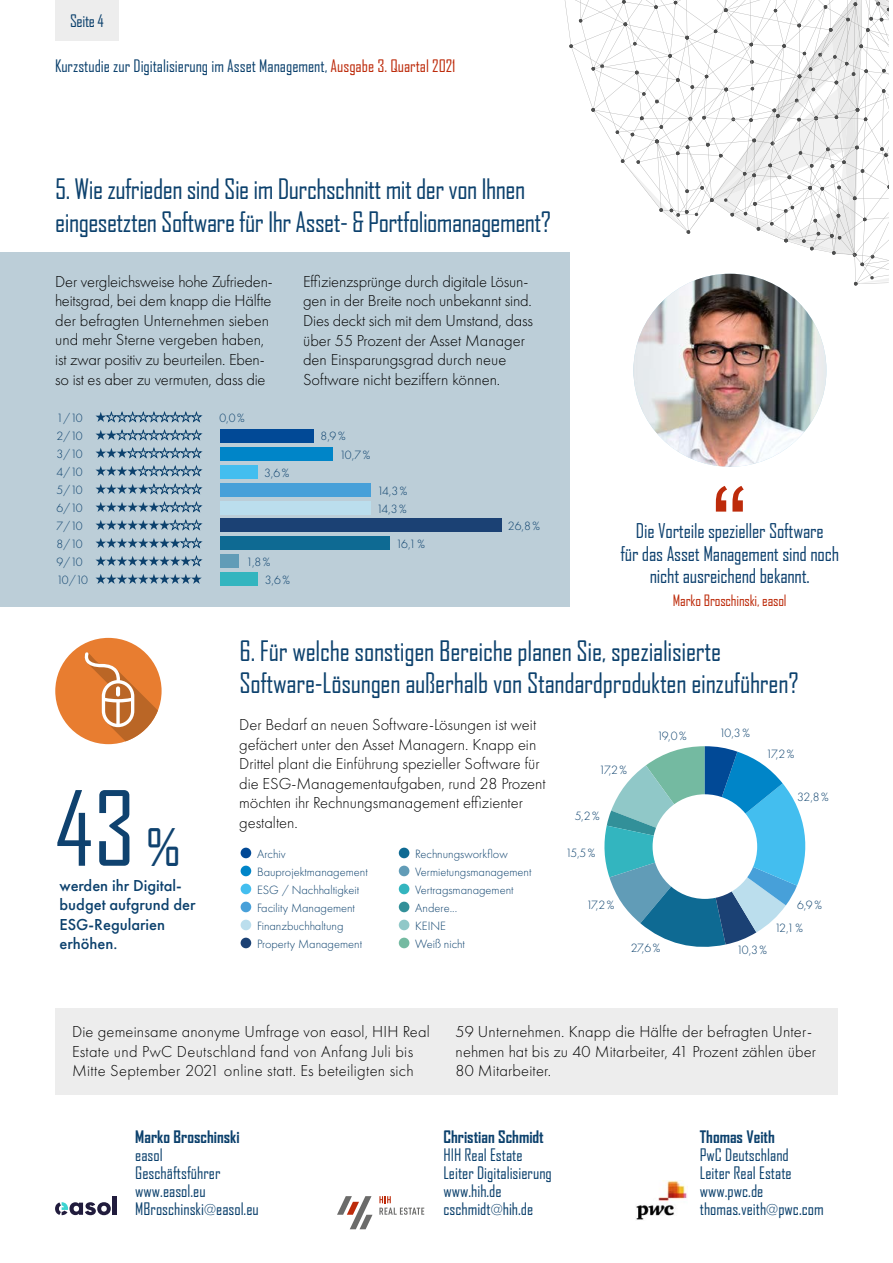
<style>
.page{position:relative;width:893px;height:1263px;background:#fff}
.page>*{position:absolute;margin:0;border:0;box-sizing:border-box;transform-origin:0 0}
.t1{font:99px "Agency FB";color:#0f426f}
.t2{font:27px/32.4px "Agency FB";letter-spacing:-.01em;color:#0c416d}
.t3{font:19.5px/22.5px "Agency FB";letter-spacing:-.01em;color:#0f426f;text-align:center}
.t4{font:300 16.5px/19.5px "Futura PT";color:#000}
.t5{font:16.5px/18px "Agency FB";color:#0c416d}
.t6{font:300 16.5px/19.5px "Futura PT";letter-spacing:.02em;color:#000}
.t7{font:500 16.5px/19.5px "Futura PT";color:#0c416d}
.t8{font:700 16.5px "Agency FB";color:#0c416d}
.t9{font:15px "Agency FB";letter-spacing:-.01em;color:#bd2b0b}
.t10{font:300 12.45px/18px "Futura PT";color:#0c416d}
.t11{font:300 12.45px/18px "Futura PT";letter-spacing:-.11em;color:#0c416d}
.s1{color:#bd2b0b}
.s2{font-size:49.5px}
.s3{font-family:"Futura PT";font-weight:300}
</style>
<div class="page">
<div style="left:0;top:252px;width:570px;height:355px;background:#bcced8"></div>
<svg style="left:716px;top:486px;width:28px;height:26px"></svg>
<img style="left:633px;top:274px;width:193px;height:193px;border-radius:97px">
<svg style="left:337px;top:1196px;width:35px;height:33px"></svg>
<svg style="left:379px;top:1196px;width:45px;height:19px"></svg>
<img style="left:636px;top:1180px;width:51px;height:40px">
<hr style="left:113px;top:1196px;width:4px;height:19px;background:#211c3d">
<svg style="left:55px;top:1202px;width:56px;height:13px"></svg>
<div style="left:55px;top:1008px;width:783px;height:86px;background:#ededed"></div>
<div style="left:55px;top:0;width:64px;height:41px;background:#ededed"></div>
<svg style="left:95px;top:411px;width:107px;height:11px"></svg>
<svg style="left:95px;top:429px;width:107px;height:11px"></svg>
<svg style="left:95px;top:447px;width:107px;height:11px"></svg>
<svg style="left:95px;top:465px;width:107px;height:11px"></svg>
<svg style="left:95px;top:483px;width:107px;height:11px"></svg>
<svg style="left:95px;top:501px;width:107px;height:11px"></svg>
<svg style="left:95px;top:519px;width:107px;height:11px"></svg>
<svg style="left:95px;top:537px;width:107px;height:11px"></svg>
<svg style="left:95px;top:555px;width:107px;height:11px"></svg>
<svg style="left:95px;top:574px;width:107px;height:10px"></svg>
<div style="left:220px;top:572px;width:38px;height:14px;background:#33b5bf"></div>
<div style="left:220px;top:554px;width:19px;height:14px;background:#619cb7"></div>
<div style="left:220px;top:536px;width:169px;height:14px;background:#0e6a93"></div>
<div style="left:220px;top:518px;width:282px;height:14px;background:#1b4174"></div>
<div style="left:220px;top:501px;width:151px;height:13px;background:#bbdeed"></div>
<div style="left:220px;top:483px;width:151px;height:14px;background:#47a0d9"></div>
<div style="left:220px;top:465px;width:38px;height:14px;background:#43beef"></div>
<div style="left:220px;top:447px;width:113px;height:14px;background:#0085c8"></div>
<div style="left:220px;top:429px;width:94px;height:14px;background:#014996"></div>
<div style="left:241px;top:848px;width:10px;height:10px;background:#014996;border-radius:50%"></div>
<div style="left:241px;top:866px;width:10px;height:10px;background:#0085c8;border-radius:50%"></div>
<div style="left:241px;top:884px;width:10px;height:10px;background:#43beef;border-radius:50%"></div>
<div style="left:241px;top:902px;width:10px;height:10px;background:#47a0d9;border-radius:50%"></div>
<div style="left:241px;top:920px;width:10px;height:10px;background:#bbdeed;border-radius:50%"></div>
<div style="left:241px;top:938px;width:10px;height:10px;background:#1b4174;border-radius:50%"></div>
<div style="left:399px;top:848px;width:10px;height:10px;background:#0e6a93;border-radius:50%"></div>
<div style="left:399px;top:866px;width:10px;height:10px;background:#619cb7;border-radius:50%"></div>
<div style="left:399px;top:884px;width:10px;height:10px;background:#33b5bf;border-radius:50%"></div>
<div style="left:399px;top:902px;width:10px;height:10px;background:#329099;border-radius:50%"></div>
<div style="left:399px;top:920px;width:10px;height:10px;background:#90c8c8;border-radius:50%"></div>
<div style="left:399px;top:938px;width:10px;height:10px;background:#74baa1;border-radius:50%"></div>
<svg style="left:604px;top:746px;width:202px;height:201px"></svg>
<div style="left:653px;top:794px;width:104px;height:105px;background:#fff;border-radius:50%"></div>
<div style="left:55px;top:638px;width:107px;height:106px;background:#e87d30;border-radius:50%"></div>
<svg style="left:84px;top:652px;width:74px;height:89px"></svg>
<hr style="left:116px;top:686px;width:4px;height:10px;background:#fff;border-radius:2px">
<svg style="left:569px;top:44px;width:4px;height:4px"></svg>
<svg style="left:580px;top:0;width:35px;height:148px"></svg>
<svg style="left:579px;top:19px;width:4px;height:4px"></svg>
<svg style="left:591px;top:64px;width:13px;height:7px"></svg>
<svg style="left:615px;top:0;width:274px;height:286px"></svg>
<p class="t5" style="left:70px;top:12px;width:35px">Seite 4</p>
<p class="t5" style="left:55px;top:57px;width:402px">Kurzstudie zur Digitalisierung im Asset Management, <span class="s1">Ausgabe 3. Quartal 2021</span></p>
<h2 class="t2" style="left:55px;top:172px;width:497px">5. Wie zufrieden sind Sie im Durchschnitt mit der von Ihnen eingesetzten Software für Ihr Asset- &amp; Portfoliomanagement?</h2>
<p class="t4" style="left:55px;top:272px;width:219px">Der vergleichsweise hohe Zufrieden&shy;heitsgrad, bei dem knapp die Hälfte der befragten Unternehmen sieben und mehr Sterne vergeben haben, ist zwar positiv zu beurteilen. Eben&shy;so ist es aber zu vermuten, dass die</p>
<p class="t4" style="left:303px;top:272px;width:231px">Effizienzsprünge durch digitale Lösun&shy;gen in der Breite noch unbekannt sind.<br>Dies deckt sich mit dem Umstand, dass über 55 Prozent der Asset Manager den Einsparungsgrad durch neue Software nicht beziffern können.</p>
<p class="t11" style="left:56px;top:409px;width:33px">1/10<br>2/10<br>3/10<br>4/10<br>5/10<br>6/10<br>7/10<br>8/10<br>9/10<br>10/10</p>
<p class="t10" style="left:219px;top:409px;width:27px">0,0%</p>
<p class="t10" style="left:264px;top:464px;width:27px">3,6%</p>
<p class="t10" style="left:246px;top:553px;width:26px">1,8%</p>
<p class="t10" style="left:265px;top:571px;width:27px">3,6%</p>
<p class="t10" style="left:321px;top:427px;width:26px">8,9%</p>
<p class="t10" style="left:339px;top:446px;width:32px">10,7%</p>
<p class="t10" style="left:377px;top:482px;width:32px">14,3%</p>
<p class="t10" style="left:376px;top:500px;width:32px">14,3%</p>
<p class="t10" style="left:396px;top:535px;width:31px">16,1 %</p>
<p class="t10" style="left:508px;top:517px;width:34px">26,8%</p>
<p class="t3" style="left:620px;top:519px;width:220px">Die Vorteile spezieller Software<br>für das Asset Management sind noch nicht ausreichend bekannt.</p>
<p class="t9" style="left:673px;top:591px;width:115px">Marko Broschinski, easol</p>
<h1 class="t1" style="left:55px;top:768px;width:127px">43 <span class="s2">%</span></h1>
<p class="t7" style="left:60px;top:875px;width:138px">werden ihr Digital&shy;budget aufgrund der<br>ESG-Regularien erhöhen.</p>
<h2 class="t2" style="left:239px;top:634px;width:561px">6. Für welche sonstigen Bereiche planen Sie, spezialisierte<br>Software-Lösungen außerhalb von Standardprodukten einzuführen?</h2>
<p class="t4" style="left:239px;top:715px;width:308px">Der Bedarf an neuen Software-Lösungen ist weit gefächert unter den Asset Managern. Knapp ein Drittel plant die Einführung spezieller Software für die ESG-Managementaufgaben, rund 28 Prozent möchten ihr Rechnungsmanagement effizienter gestalten.</p>
<p class="t10" style="left:257px;top:845px;width:112px">Archiv<br>Bauprojektmanagement<br>ESG / Nachhaltigkeit<br>Facility Management<br>Finanzbuchhaltung<br>Property Management</p>
<p class="t10" style="left:415px;top:845px;width:118px">Rechnungsworkflow<br>Vermietungsmanagement<br>Vertragsmanagement<br>Andere...<br>KEINE<br>Weiß nicht</p>
<p class="t10" style="left:599px;top:761px;width:30px">17,2 %</p>
<p class="t10" style="left:575px;top:807px;width:27px">5,2%</p>
<p class="t10" style="left:565px;top:844px;width:31px">15,5%</p>
<p class="t10" style="left:586px;top:896px;width:30px">17,2 %</p>
<p class="t10" style="left:657px;top:727px;width:31px">19,0%</p>
<p class="t10" style="left:719px;top:724px;width:32px">10,3%</p>
<p class="t10" style="left:766px;top:745px;width:30px">17,2 %</p>
<p class="t10" style="left:797px;top:788px;width:33px">32,8%</p>
<p class="t10" style="left:774px;top:894px;width:49px;line-height:22.4px;text-indent:23px">6,9%<br>12,1 %</p>
<p class="t10" style="left:631px;top:939px;width:31px">27,6%</p>
<p class="t10" style="left:736px;top:941px;width:32px">10,3%</p>
<p class="t6" style="left:72px;top:1022px;width:359px">Die gemeinsame anonyme Umfrage von easol, HIH Real<br>Estate und PwC Deutschland fand von Anfang Juli bis<br>Mitte September 2021 online statt. Es beteiligten sich</p>
<p class="t4" style="left:455px;top:1022px;width:362px">59 Unternehmen. Knapp die Hälfte der befragten Unter&shy;nehmen hat bis zu 40 Mitarbeiter, 41 Prozent zählen über<br>80 Mitarbeiter.</p>
<p class="t8" style="left:135px;top:1126px;width:106px">Marko Broschinski</p>
<p class="t5" style="left:135px;top:1145px;width:125px">easol<br>Geschäftsführer www.easol.eu<br>MBroschinski<span class="s3">@</span>easol.eu</p>
<p class="t8" style="left:443px;top:1126px;width:102px">Christian Schmidt</p>
<p class="t5" style="left:443px;top:1145px;width:110px">HIH Real Estate<br>Leiter Digitalisierung www.hih.de cschmidt<span class="s3">@</span>hih.de</p>
<p class="t8" style="left:700px;top:1126px;width:77px">Thomas Veith</p>
<p class="t5" style="left:700px;top:1145px;width:125px">PwC Deutschland<br>Leiter Real Estate www.pwc.de thomas.veith<span class="s3">@</span>pwc.com</p>
</div>
